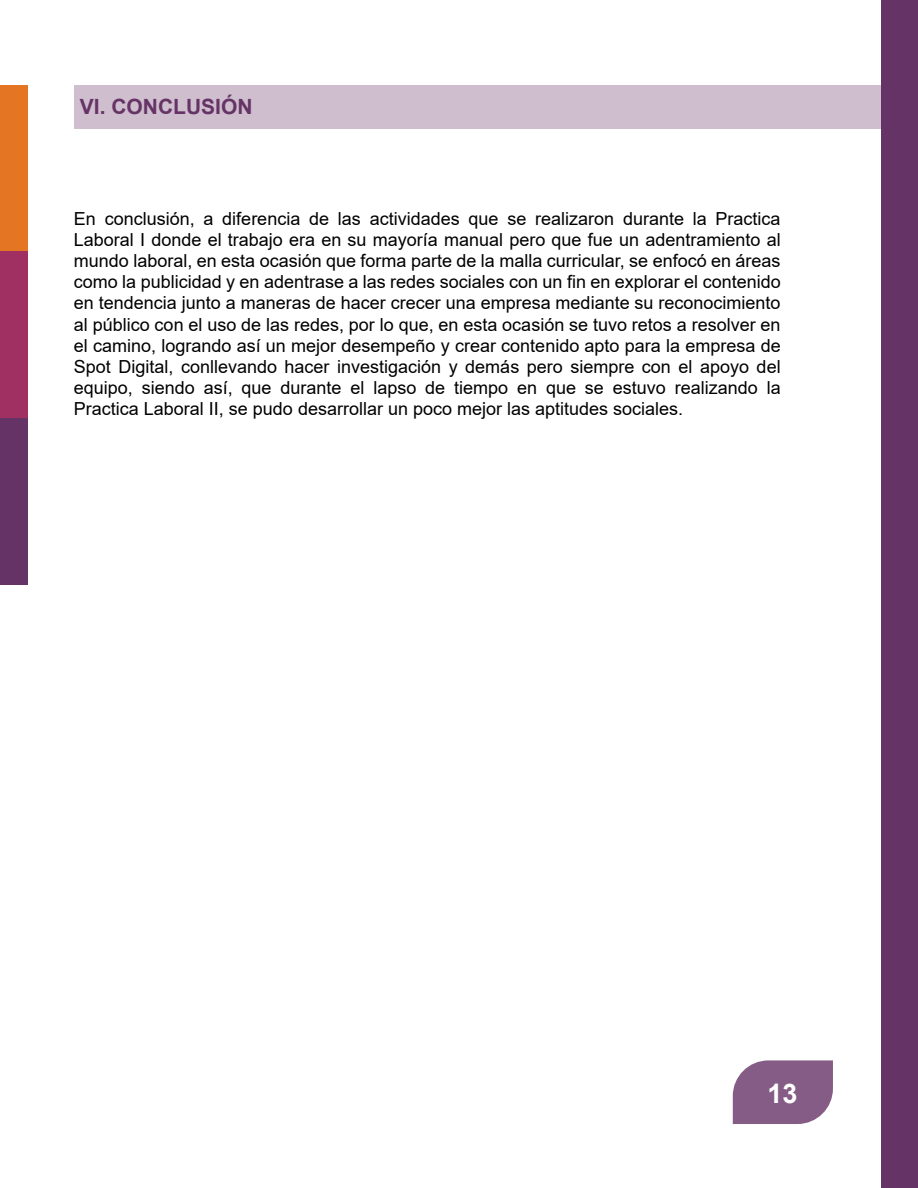
<style>
.page{position:relative;width:918px;height:1188px;background:#fff}
.page>*{position:absolute;margin:0;border:0;box-sizing:border-box;transform-origin:0 0}
.t1{font:700 27px "Arial";color:#fff}
.t2{font:700 21px "Arial";color:#636}
.t3{font:18px/21px "Arial";color:#000;text-align:justify}
</style>
<div class="page">
<div style="left:0;top:85px;width:28px;height:167px;background:#e47523"></div>
<div style="left:0;top:252px;width:28px;height:166px;background:#a03062"></div>
<div style="left:0;top:418px;width:28px;height:167px;background:#636"></div>
<svg style="left:733px;top:1060px;width:100px;height:64px;background:#906a90"></svg>
<div style="left:881px;top:0;width:37px;height:1188px;background:#636"></div>
<div style="left:74px;top:85px;width:807px;height:43px;background:#cebece"></div>
<p class="t2" style="left:80px;top:92px;width:174px">VI. CONCLUSIÓN</p>
<p class="t3" style="left:74px;top:209px;width:708px">En conclusión, a diferencia de las actividades que se realizaron durante la Practica Laboral I donde el trabajo era en su mayoría manual pero que fue un adentramiento al mundo laboral, en esta ocasión que forma parte de la malla curricular, se enfocó en áreas como la publicidad y en adentrase a las redes sociales con un fin en explorar el contenido en tendencia junto a maneras de hacer crecer una empresa mediante su reconocimiento al público con el uso de las redes, por lo que, en esta ocasión se tuvo retos a resolver en el camino, logrando así un mejor desempeño y crear contenido apto para la empresa de Spot Digital, conllevando hacer investigación y demás pero siempre con el apoyo del equipo, siendo así, que durante el lapso de tiempo en que se estuvo realizando la Practica Laboral II, se pudo desarrollar un poco mejor las aptitudes sociales.</p>
<h1 class="t1" style="left:768px;top:1075px;width:32px">13</h1>
</div>
